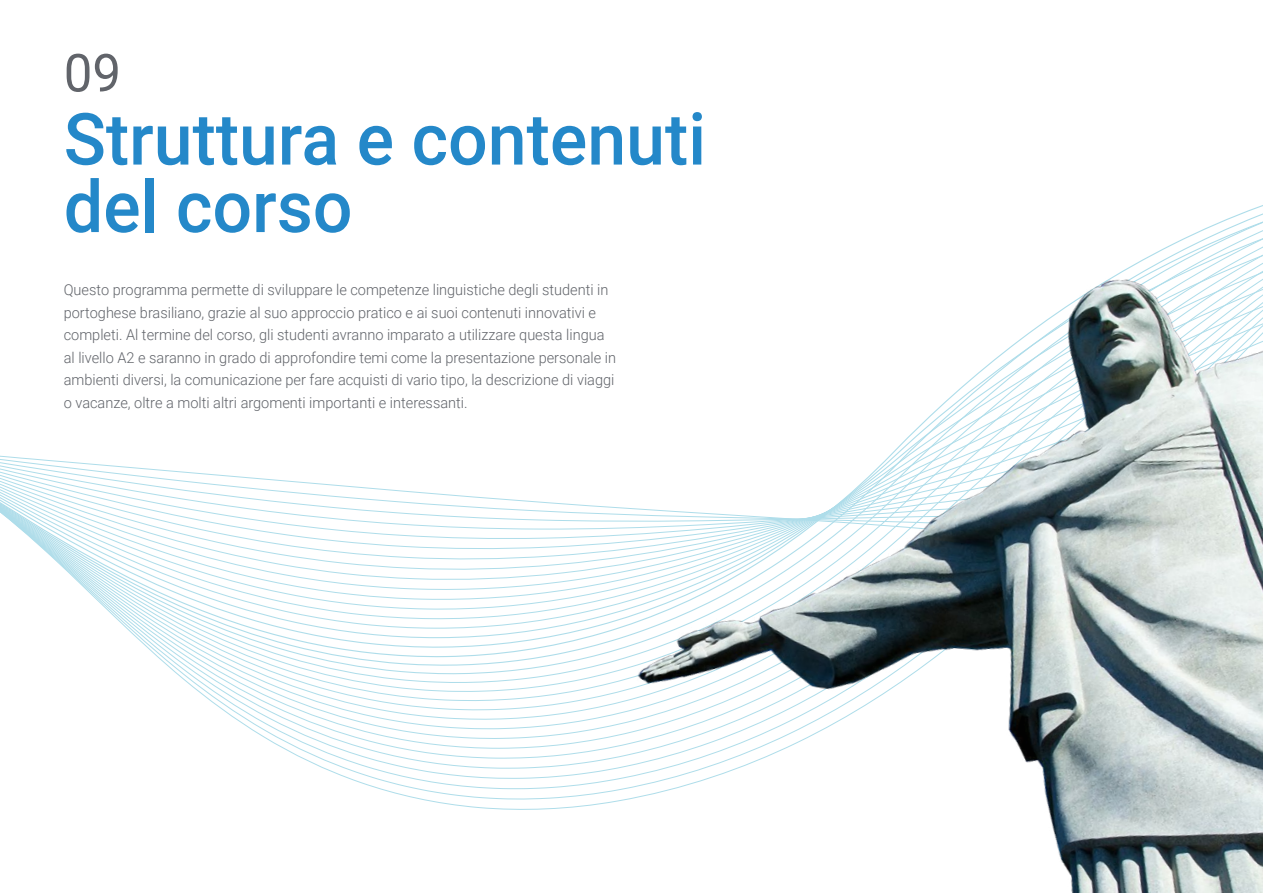
<style>
.page{position:relative;width:1263px;height:893px;background:#fff}
.page>*{position:absolute;margin:0;border:0;box-sizing:border-box;transform-origin:0 0}
.t1{font:500 72px/67.5px "Roboto";color:#2488c9}
.t2{font:52.5px "Roboto";color:#61646a}
.t3{font:300 15px/22.5px "Roboto";color:#61646a}
</style>
<div class="page">
<svg style="left:0;top:455px;width:583px;height:355px"></svg>
<img style="left:583px;top:205px;width:680px;height:688px">
<h2 class="t2" style="left:64px;top:36px;width:59px">09</h2>
<h1 class="t1" style="left:64px;top:103px;width:644px">Struttura e contenuti del corso</h1>
<p class="t3" style="left:64px;top:278px;width:554px">Questo programma permette di sviluppare le competenze linguistiche degli studenti in portoghese brasiliano, grazie al suo approccio pratico e ai suoi contenuti innovativi e completi. Al termine del corso, gli studenti avranno imparato a utilizzare questa lingua al livello A2 e saranno in grado di approfondire temi come la presentazione personale in ambienti diversi, la comunicazione per fare acquisti di vario tipo, la descrizione di viaggi o vacanze, oltre a molti altri argomenti importanti e interessanti.</p>
</div>
